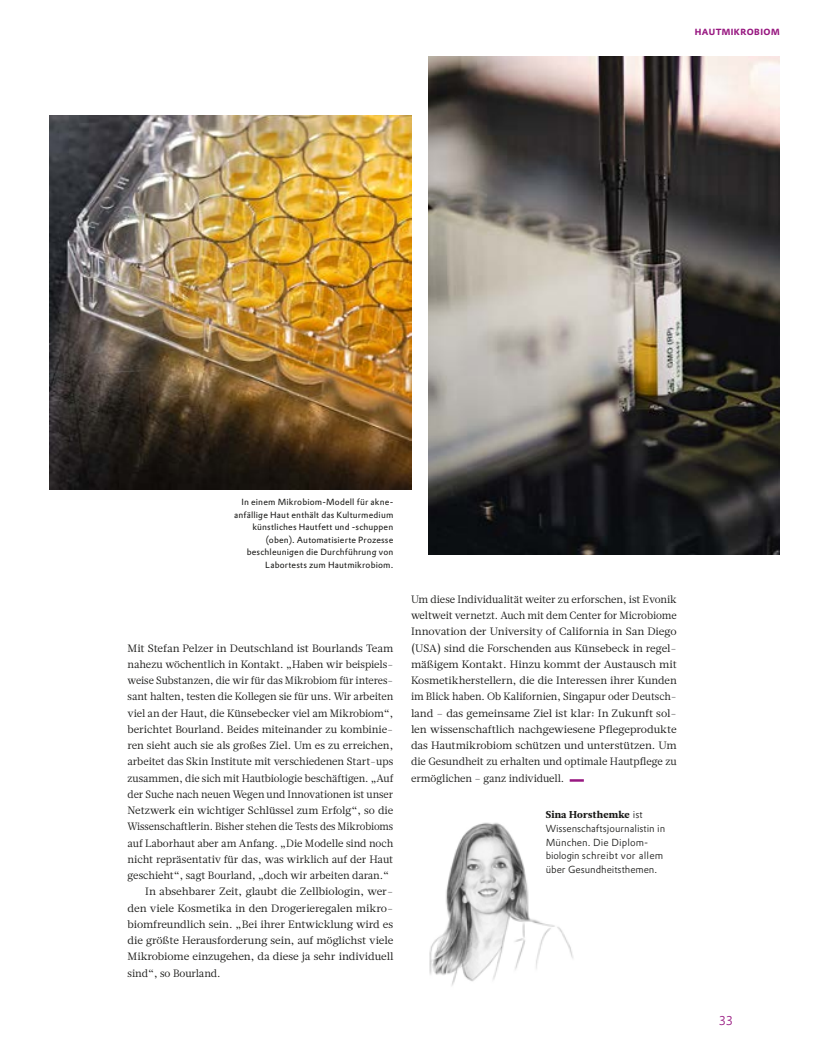
<style>
.page{position:relative;width:815px;height:1063px;background:#fff}
.page>*{position:absolute;margin:0;border:0;box-sizing:border-box;transform-origin:0 0}
.t1{font:300 12.5px "Evonik Prokyon";color:#981881}
.t2{font:10.62px/16.2px "Glosa Text";letter-spacing:-.01em;color:#1a1a18;text-align:justify}
.t3{font:10.62px "Glosa Text";letter-spacing:-.01em;color:#1a1a18;scale:1.05 1}
.t4{font:10.62px "Glosa Text";letter-spacing:-.01em;color:#1a1a18;scale:1.04 1}
.t5{font:10.62px "Glosa Text";letter-spacing:-.01em;color:#1a1a18;scale:.95 1}
.t6{font:300 10px/13.8px "Evonik Prokyon";color:#1a1a18}
.t7{font:900 10px "Glosa Text";letter-spacing:.02em;color:#1a1a18}
.t8{font:8.75px/12.5px "Evonik Prokyon";letter-spacing:.02em;color:#1a1a18;text-align:right}
.t9{font:700 8.75px "Evonik Prokyon";letter-spacing:.05em;color:#981881}
.s1{font-family:"Evonik Prokyon";font-weight:300}
</style>
<div class="page">
<img style="left:429px;top:57px;width:351px;height:497px">
<img style="left:50px;top:115px;width:361px;height:374px">
<img style="left:429px;top:822px;width:144px;height:164px">
<hr style="left:570px;top:779px;width:14px;height:3px;background:#981881">
<p class="t9" style="left:695px;top:24px;width:86px">HAUTMIKROBIOM</p>
<p class="t8" style="left:234px;top:496px;width:161px">In einem Mikrobiom-Modell für akne&shy;anfällige Haut enthält das Kulturmedium künstliches Hautfett und -schuppen (oben). Automatisierte Prozesse beschleunigen die Durchführung von Labortests zum Hautmikrobiom.</p>
<p class="t3" style="left:128px;top:641px;width:255px">Mit Stefan Pelzer in Deutschland ist Bourlands Team</p>
<p class="t2" style="left:128px;top:656px;width:267px">nahezu wöchentlich in Kontakt. „Haben wir beispiels-</p>
<p class="t2" style="left:128px;top:673px;width:267px">weise Substanzen, die wir für das Mikrobiom für interes-</p>
<p class="t2" style="left:128px;top:689px;width:267px">sant halten, testen die Kollegen sie für uns. Wir arbeiten</p>
<p class="t2" style="left:128px;top:705px;width:267px">viel an der Haut, die Künsebecker viel am Mikrobiom“,</p>
<p class="t2" style="left:128px;top:721px;width:267px">berichtet Bourland. Beides miteinander zu kombinie-</p>
<p class="t2" style="left:128px;top:738px;width:267px">ren sieht auch sie als großes Ziel. Um es zu erreichen,</p>
<p class="t2" style="left:128px;top:754px;width:267px">arbeitet das Skin Institute mit verschiedenen Start-ups</p>
<p class="t2" style="left:128px;top:770px;width:267px">zusammen, die sich mit Hautbiologie beschäftigen. „Auf</p>
<p class="t2" style="left:128px;top:786px;width:267px">der Suche nach neuen Wegen und Innovationen ist unser</p>
<p class="t2" style="left:128px;top:803px;width:267px">Netzwerk ein wichtiger Schlüssel zum Erfolg“, so die</p>
<p class="t5" style="left:128px;top:820px;width:281px">Wissen schaftlerin. Bisher stehen die Tests des Mikrobioms</p>
<p class="t2" style="left:128px;top:835px;width:267px">auf Laborhaut aber am Anfang. „Die Modelle sind noch</p>
<p class="t2" style="left:128px;top:851px;width:267px">nicht repräsentativ für das, was wirklich auf der Haut</p>
<p class="t2" style="left:128px;top:868px;width:263px">geschieht“, sagt Bourland, „doch wir arbeiten daran.“</p>
<p class="t3" style="left:145px;top:885px;width:238px">In absehbarer Zeit, glaubt die Zellbiologin, wer-</p>
<p class="t3" style="left:128px;top:901px;width:255px">den viele Kosmetika in den Drogerieregalen mikro-</p>
<p class="t4" style="left:128px;top:917px;width:257px">biomfreundlich sein. „Bei ihrer Entwicklung wird es</p>
<p class="t4" style="left:128px;top:934px;width:257px">die größte Herausforderung sein, auf möglichst viele</p>
<p class="t3" style="left:128px;top:950px;width:255px">Mikrobiome einzugehen, da diese ja sehr individuell</p>
<p class="t2" style="left:128px;top:965px;width:95px">sind“, so Bourland.</p>
<p class="t2" style="left:411px;top:591px;width:267px">Um diese Individualität weiter zu erforschen, ist Evonik weltweit vernetzt. Auch mit dem Center for Microbiome Innovation der University of California in San Diego (USA) sind die Forschenden aus Künsebeck in regel&shy;mäßigem Kontakt. Hinzu kommt der Austausch mit Kosmetikherstellern, die die Interessen ihrer Kunden im Blick haben. Ob Kalifornien, Singapur oder Deutsch&shy;land – das gemeinsame Ziel ist klar: In Zukunft sol&shy;len wissenschaftlich nachgewiesene Pflegeprodukte das Hautmikrobiom schützen und unterstützen. Um die Gesundheit zu erhalten und optimale Hautpflege zu ermöglichen – ganz individuell.</p>
<p class="t7" style="left:546px;top:808px;width:99px">Sina Horsthemke <span class="s1">ist</span></p>
<p class="t6" style="left:546px;top:821px;width:121px">Wissenschaftsjournalistin in<br>München. Die Diplom&shy;biologin schreibt vor allem über Gesundheitsthemen.</p>
<p class="t1" style="left:719px;top:1011px;width:16px">33</p>
</div>
